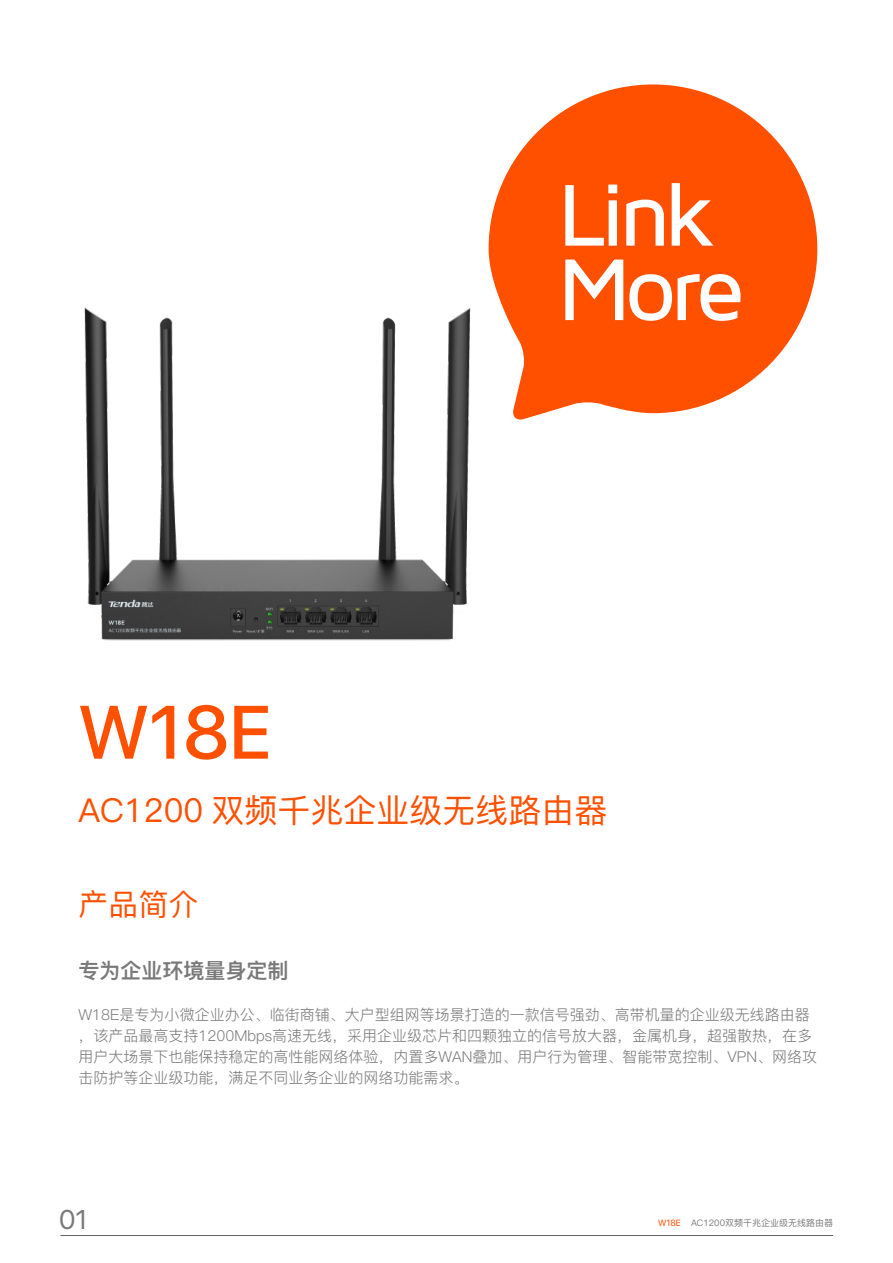
<style>
.page{position:relative;width:893px;height:1263px;background:#fff}
.page>*{position:absolute;margin:0;border:0;box-sizing:border-box;transform-origin:0 0}
.t1{font:500 75px "SF Pro Display";color:#ff5000}
.t2{font:33px "Ping Fang SC Medium";color:#ff5000}
.t3{font:30px "Ping Fang SC Medium";color:#ff5000}
.t4{font:27px "SF Pro Display";color:#7a7979}
.t5{font:21px "Ping Fang SC Heavy";color:#7a7979}
.t6{font:15px/21px "Ping Fang SC Regular";color:#7a7979}
.t7{font:9px "Ping Fang SC Medium";color:#7a7979}
.s1{font-family:"SF Pro Display";color:#ff5000}
</style>
<div class="page">
<svg style="left:489px;top:84px;width:328px;height:330px;fill:#ff5000"></svg>
<svg style="left:565px;top:185px;width:52px;height:61px"></svg>
<svg style="left:626px;top:200px;width:38px;height:46px"></svg>
<svg style="left:672px;top:183px;width:41px;height:63px"></svg>
<svg style="left:565px;top:260px;width:58px;height:60px"></svg>
<svg style="left:629px;top:274px;width:43px;height:47px"></svg>
<svg style="left:678px;top:274px;width:62px;height:47px"></svg>
<hr style="left:60px;top:1235px;width:773px;height:1px;background:#636363">
<img style="left:84px;top:274px;width:525px;height:367px">
<h1 class="t1" style="left:78px;top:678px;width:195px">W18E</h1>
<h2 class="t2" style="left:78px;top:790px;width:531px">AC1200 双频千兆企业级无线路由器</h2>
<h3 class="t3" style="left:78px;top:886px;width:121px">产品简介</h3>
<h3 class="t5" style="left:78px;top:958px;width:211px">专为企业环境量身定制</h3>
<p class="t6" style="left:78px;top:1004px;width:740px">W18E是专为小微企业办公、临街商铺、大户型组网等场景打造的一款信号强劲、高带机量的企业级无线路由器，该产品最高支持1200Mbps高速无线，采用企业级芯片和四颗独立的信号放大器，金属机身，超强散热，在多用户大场景下也能保持稳定的高性能网络体验，内置多WAN叠加、用户行为管理、智能带宽控制、VPN、网络攻击防护等企业级功能，满足不同业务企业的网络功能需求。</p>
<h3 class="t4" style="left:59px;top:1198px;width:30px">01</h3>
<p class="t7" style="left:658px;top:1218px;width:176px"><span class="s1">W18E</span> AC1200双频千兆企业级无线路由器</p>
</div>
